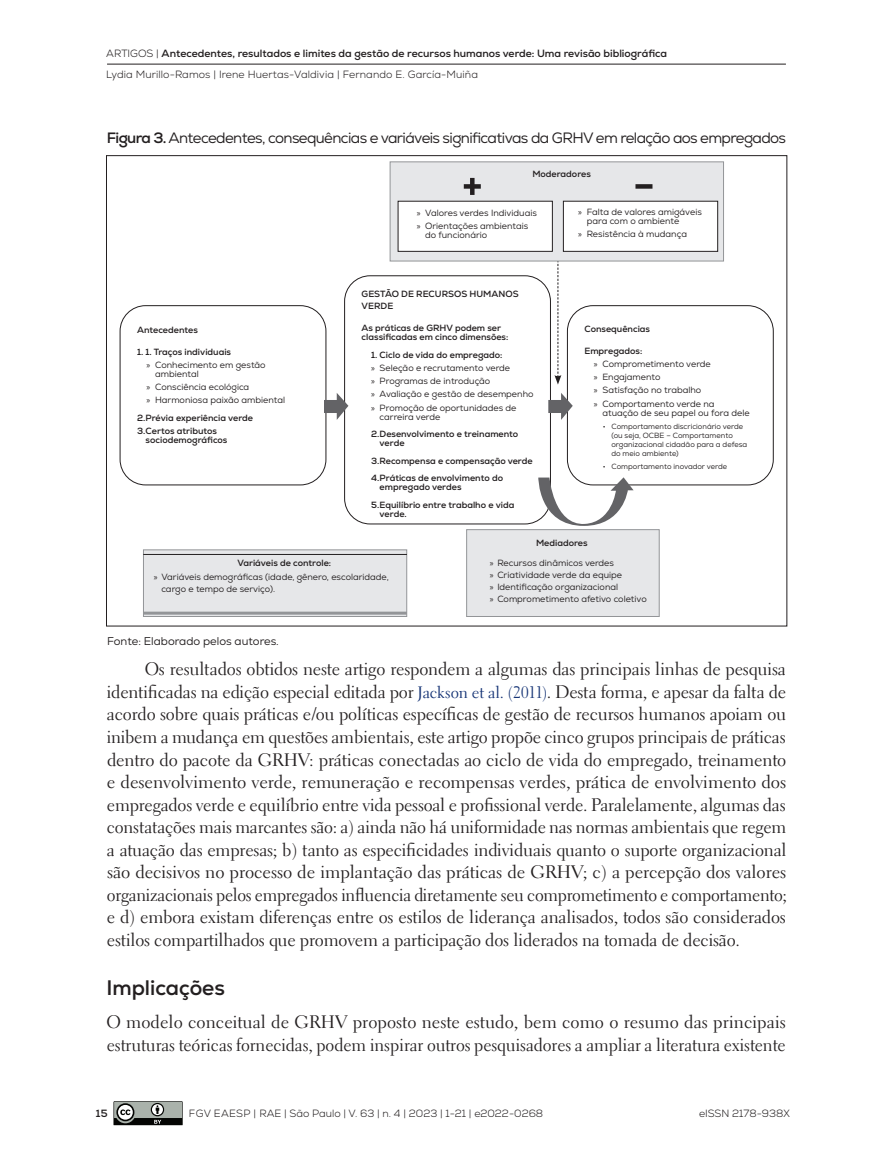
<style>
.page{position:relative;width:893px;height:1170px;background:#fff}
.page>*{position:absolute;margin:0;border:0;box-sizing:border-box;transform-origin:0 0}
._03_2_Subtitulo_1{font:700 21px "Nexa";color:#231f20}
._04_2_Corpo_Texto_Me{font:18px/22.5px "Electra LT Std";letter-spacing:-.01em;color:#231f20;text-align:justify}
._04_1_Corpo_Texto_In{font:18px/22.5px "Electra LT Std";letter-spacing:-.005em;color:#231f20}
._05_1_Tabela_Quadro{font:15px "Nexa";letter-spacing:-.04em;color:#231f20}
._05_4_Tabela_Legenda{font:11.25px "Nexa";color:#231f20}
.t1{font:700 10.5px/21.1px "Nexa";color:#231f20}
.t2{font:300 10.5px "Nexa";color:#231f20}
.t3{font:9px/13.2px "Nexa";color:#231f20}
.t4{font:700 9px/17.5px "Nexa";color:#231f20}
.t5{font:7.5px/9px "Nexa";color:#231f20}
.s1{font-weight:300}
.s2{font-weight:700}
.s3{font-family:"Myriad Pro";font-weight:400}
.s4{font-weight:400}
.s5{font-family:"Myriad Pro"}
.s6{font-size:16.5px;color:#153375}
</style>
<div class="page">
<hr style="left:107px;top:64px;width:679px;height:1px;background:#231f20">
<svg style="left:114px;top:1101px;width:69px;height:25px;background:#7a7e7a"></svg>
<div style="left:344px;top:275px;width:207px;height:249px;border:1px solid #231f20;border-radius:26px"></div>
<div style="left:120px;top:305px;width:206px;height:180px;border:1px solid #231f20;border-radius:26px"></div>
<div style="left:567px;top:305px;width:206px;height:180px;border:1px solid #231f20;border-radius:26px"></div>
<svg style="left:324px;top:393px;width:24px;height:27px"></svg>
<svg style="left:548px;top:393px;width:25px;height:27px"></svg>
<div style="left:466px;top:529px;width:193px;height:87px;background:#e6e7e9;border:1px solid #939598"></div>
<div style="left:143px;top:549px;width:264px;height:67px;background:#e6e7e9;border:1px solid #939598"></div>
<svg style="left:554px;top:261px;width:7px;height:123px"></svg>
<hr style="left:143px;top:554px;width:264px;height:1px;background:#231f20">
<hr style="left:143px;top:611px;width:264px;height:3px;background:#939598">
<div style="left:390px;top:162px;width:334px;height:99px;background:#e6e7e9;border:1px solid #939598"></div>
<div style="left:470px;top:178px;width:5px;height:17px;background:#231f20"></div>
<div style="left:464px;top:184px;width:17px;height:5px;background:#231f20"></div>
<div style="left:635px;top:184px;width:17px;height:5px;background:#231f20"></div>
<div style="left:398px;top:201px;width:154px;height:50px;background:#fff"></div>
<div style="left:563px;top:201px;width:155px;height:50px;background:#fff"></div>
<svg style="left:538px;top:477px;width:96px;height:49px"></svg>
<p class="t1" style="left:106px;top:43px;width:562px"><span class="s1">ARTIGOS |</span> Antecedentes, resultados e limites da gestão de recursos humanos verde: Uma revisão bibliográfica<br><span class="s1">Lydia Murillo-Ramos | Irene Huertas-Valdivia | Fernando E. García-Muiña</span></p>
<p class="_05_1_Tabela_Quadro" style="left:107px;top:128px;width:681px"><span class="s2">Figura 3.</span> Antecedentes, consequências e variáveis significativas da GRHV em relação aos empregados</p>
<p class="t4" style="left:137px;top:321px;width:62px">Antecedentes</p>
<p class="t4" style="left:147px;top:345px;width:121px;line-height:13.2px;text-indent:-9px">1. 1. Traços individuais<br><span class="s3">»</span> <span class="s4">Conhecimento em gestão</span></p>
<p class="t3" style="left:147px;top:367px;width:140px;text-indent:9px">ambiental<br><span class="s5">»</span> Consciência ecológica<br><span class="s5">»</span> Harmoniosa paixão ambiental</p>
<p class="t4" style="left:137px;top:411px;width:118px;line-height:13.2px">2.Prévia experiência verde<br>3.Certos atributos</p>
<p class="t4" style="left:146px;top:431px;width:83px">sociodemográficos</p>
<p class="t4" style="left:532px;top:165px;width:60px">Moderadores</p>
<p class="t3" style="left:417px;top:206px;width:122px"><span class="s5">»</span> Valores verdes Individuais <span class="s5">»</span> Orientações ambientais</p>
<p class="t3" style="left:425px;top:228px;width:64px">do funcionário</p>
<p class="t3" style="left:587px;top:208px;width:117px;line-height:9px;text-indent:-9px"><span class="s5">»</span> Falta de valores amigáveis para com o ambiente</p>
<p class="t3" style="left:578px;top:228px;width:110px"><span class="s5">»</span> Resistência à mudança</p>
<p class="t4" style="left:362px;top:288px;width:158px;line-height:12px">GESTÃO DE RECURSOS HUMANOS<br>VERDE</p>
<p class="t4" style="left:362px;top:323px;width:148px;line-height:9px">As práticas de GRHV podem ser classificadas em cinco dimensões:</p>
<p class="t3" style="left:371px;top:348px;width:164px"><span class="s2">1. Ciclo de vida do empregado:<br></span><span class="s5">»</span> Seleção e recrutamento verde<br><span class="s5">»</span> Programas de introdução<br><span class="s5">»</span> Avaliação e gestão de desempenho <span class="s5">»</span> Promoção de oportunidades de</p>
<p class="t4" style="left:371px;top:408px;width:149px;text-indent:9px"><span class="s4">carreira verde<br></span>2.Desenvolvimento e treinamento</p>
<p class="t4" style="left:371px;top:434px;width:163px;text-indent:9px">verde<br>3.Recompensa e compensação verde<br>4.Práticas de envolvimento do</p>
<p class="t4" style="left:371px;top:478px;width:145px;text-indent:9px">empregado verdes<br>5.Equilíbrio entre trabalho e vida</p>
<p class="t4" style="left:380px;top:505px;width:28px">verde.</p>
<p class="t4" style="left:584px;top:320px;width:67px">Consequências</p>
<p class="t3" style="left:594px;top:344px;width:122px;text-indent:-9px"><span class="s2">Empregados:<br></span><span class="s5">»</span> Comprometimento verde <span class="s5">»</span> Engajamento<br><span class="s5">»</span> Satisfação no trabalho<br><span class="s5">»</span> Comportamento verde na</p>
<p class="t3" style="left:602px;top:406px;width:149px">atuação de seu papel ou fora dele</p>
<p class="t5" style="left:611px;top:422px;width:137px;text-indent:-9px">• Comportamento discricionário verde (ou seja, OCBE – Comportamento organizacional cidadão para a defesa do meio ambiente)</p>
<p class="t5" style="left:603px;top:462px;width:126px">• Comportamento inovador verde</p>
<p class="t4" style="left:536px;top:534px;width:53px">Mediadores</p>
<p class="t3" style="left:154px;top:556px;width:236px;line-height:14.2px;text-indent:83px"><span class="s2">Variáveis de controle:<br></span><span class="s5">»</span> Variáveis demográficas (idade, gênero, escolaridade,</p>
<p class="t3" style="left:161px;top:583px;width:115px">cargo e tempo de serviço).</p>
<p class="t3" style="left:490px;top:557px;width:158px;line-height:12px"><span class="s5">»</span> Recursos dinâmicos verdes<br><span class="s5">»</span> Criatividade verde da equipe<br><span class="s5">»</span> Identificação organizacional<br><span class="s5">»</span> Comprometimento afetivo coletivo</p>
<p class="_05_4_Tabela_Legenda" style="left:107px;top:634px;width:173px">Fonte: Elaborado pelos autores.</p>
<p class="_04_2_Corpo_Texto_Me" style="left:106px;top:658px;width:682px;text-indent:38px">Os resultados obtidos neste artigo respondem a algumas das principais linhas de pesquisa identificadas na edição especial editada por <span class="s6">Jackson et al. (2011)</span>. Desta forma, e apesar da falta de acordo sobre quais práticas e/ou políticas específicas de gestão de recursos humanos apoiam ou inibem a mudança em questões ambientais, este artigo propõe cinco grupos principais de práticas dentro do pacote da GRHV: práticas conectadas ao ciclo de vida do empregado, treinamento e desenvolvimento verde, remuneração e recompensas verdes, prática de envolvimento dos empregados verde e equilíbrio entre vida pessoal e profissional verde. Paralelamente, algumas das constatações mais marcantes são: a) ainda não há uniformidade nas normas ambientais que regem a atuação das empresas; b) tanto as especificidades individuais quanto o suporte organizacional são decisivos no processo de implantação das práticas de GRHV; c) a percepção dos valores organizacionais pelos empregados influencia diretamente seu comprometimento e comportamento; e d) embora existam diferenças entre os estilos de liderança analisados, todos são considerados estilos compartilhados que promovem a participação dos liderados na tomada de decisão.</p>
<p class="_03_2_Subtitulo_1" style="left:106px;top:974px;width:120px">Implicações</p>
<p class="_04_1_Corpo_Texto_In" style="left:107px;top:1010px;width:681px">O modelo conceitual de GRHV proposto neste estudo, bem como o resumo das principais estruturas teóricas fornecidas, podem inspirar outros pesquisadores a ampliar a literatura existente</p>
<p class="t1" style="left:96px;top:1102px;width:13px">15</p>
<p class="t2" style="left:189px;top:1106px;width:356px">FGV EAESP | RAE | São Paulo | V. 63 | n. 4 | 2023 | 1-21 | e2022-0268</p>
<p class="t2" style="left:699px;top:1106px;width:92px">eISSN 2178-938X</p>
</div>
